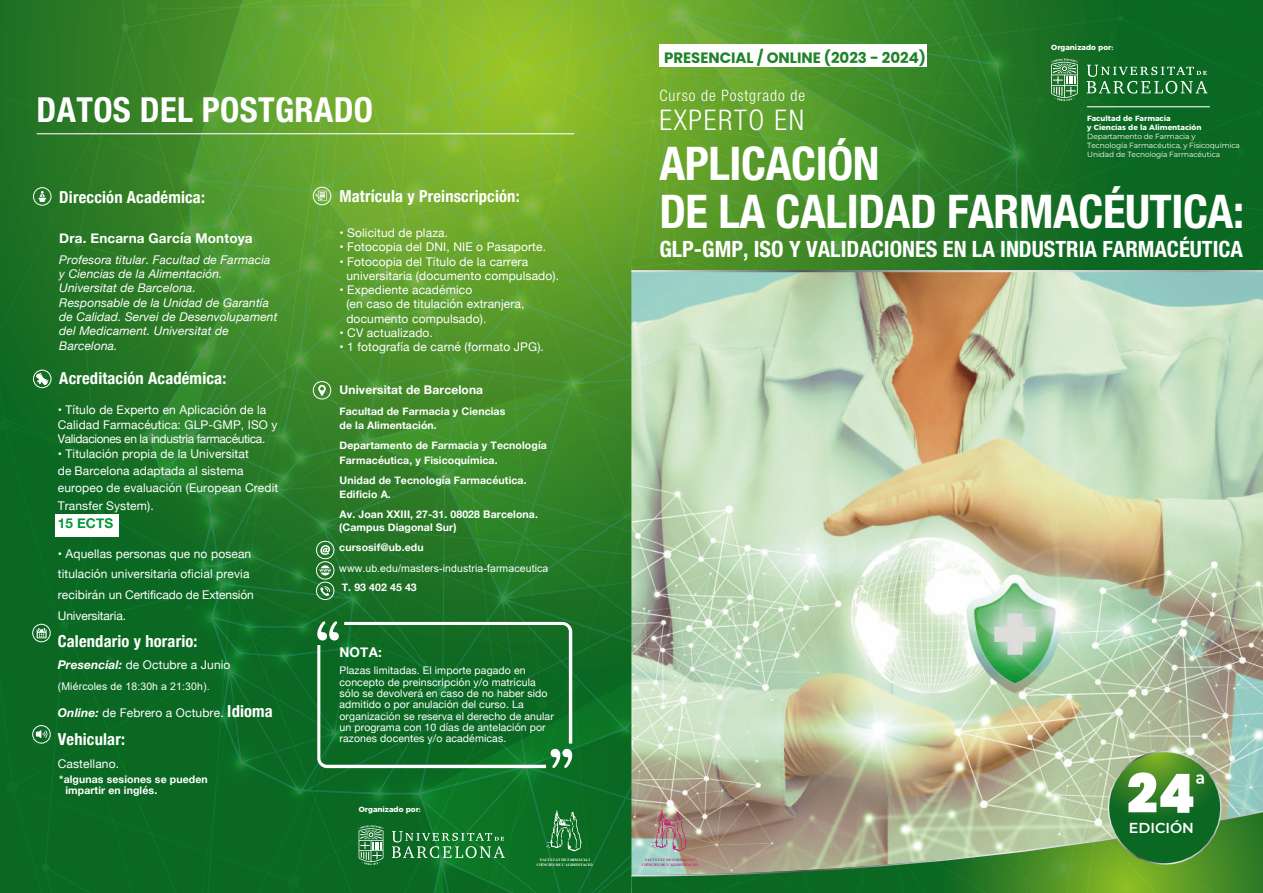
<style>
.page{position:relative;width:1263px;height:893px;background:#fff}
.page>*{position:absolute;margin:0;border:0;box-sizing:border-box;transform-origin:0 0}
.t1{font:900 54px "Poppins";color:#fff}
.t2{font:700 condensed 46.5px/47.2px "Helvetica Neue LT Std";letter-spacing:-.01em;color:#fff}
.t3{font:700 condensed 34.5px "Helvetica Neue LT Std";letter-spacing:.01em;color:#fff}
.t4{font:300 condensed 28.5px "Helvetica Neue LT Std";letter-spacing:.06em;color:#fff}
.t5{font:700 condensed 22.5px "Helvetica Neue LT Std";color:#fff}
.t6{font:700 condensed 16.5px "Helvetica Neue";letter-spacing:.01em;color:#fff}
.t7{font:300 condensed 15.75px "Helvetica Neue LT Std";letter-spacing:.06em;color:#fff}
.t8{font:700 15px "Poppins";color:#208329}
.t9{font:600 14.4px "Montserrat";color:#fff}
.t10{font:700 13.5px "Helvetica Neue";letter-spacing:.01em;color:#fff}
.t11{font:700 13.5px "Helvetica Neue";letter-spacing:.01em;color:#00983a}
.t12{font:12px/14.2px "Helvetica Neue";letter-spacing:.01em;color:#fff}
.t13{font:italic 12px/14.2px "Helvetica Neue";letter-spacing:.01em;color:#fff}
.t14{font:700 12px "Helvetica Neue";letter-spacing:.01em;color:#fff}
.t15{font:700 10.5px/14.2px "Helvetica Neue";letter-spacing:.01em;color:#fff}
.t16{font:10.5px/11.2px "Helvetica Neue";letter-spacing:.01em;color:#fff}
.t17{font:10.5px "Arial";letter-spacing:.01em;color:#fff}
.t18{font:10.5px "Arial";letter-spacing:.01em;color:#fff}
.t19{font:7.5px/9px "Montserrat";letter-spacing:-.015em;color:#fff}
.t20{font:700 7.5px/9px "Montserrat";color:#fff}
.t21{font:700 3.6px/4.7px "Times";letter-spacing:.01em;color:#fff;text-align:center}
.t22{font:700 3.6px/4.7px "Times";letter-spacing:.01em;color:#c32276;text-align:center}
.s1{font-weight:700;font-style:italic}
.s2{font-weight:700;font-stretch:condensed;font-size:16.5px}
.s3{font-style:inherit}
</style>
<div class="page">
<svg style="left:0;top:0;width:42px;height:893px;background:#126b22"></svg>
<svg style="left:42px;top:0;width:93px;height:893px;background:#196f23"></svg>
<svg style="left:102px;top:651px;width:15px;height:15px"></svg>
<div style="left:116px;top:403px;width:66px;height:67px;background:#196e23;border-radius:50%"></div>
<div style="left:130px;top:443px;width:66px;height:67px;background:#166c23;border-radius:50%"></div>
<hr style="left:37px;top:133px;width:537px;height:1px;background:#fff">
<img style="left:135px;top:0;width:1128px;height:893px">
<div style="left:55px;top:514px;width:64px;height:23px;background:#fff"></div>
<svg style="left:38px;top:191px;width:8px;height:11px"></svg>
<div style="left:33px;top:187px;width:18px;height:18px;border:1px solid #fff;border-radius:50%"></div>
<div style="left:33px;top:370px;width:18px;height:18px;border:1px solid #fff;border-radius:50%"></div>
<svg style="left:36px;top:373px;width:12px;height:12px"></svg>
<div style="left:33px;top:624px;width:17px;height:18px;border:1px solid #fff;border-radius:50%"></div>
<svg style="left:37px;top:628px;width:10px;height:10px"></svg>
<svg style="left:27px;top:724px;width:29px;height:29px"></svg>
<h3 class="t3" style="left:37px;top:89px;width:338px">DATOS DEL POSTGRADO</h3>
<h3 class="t6" style="left:59px;top:183px;width:147px">Dirección Académica:</h3>
<p class="t10" style="left:59px;top:228px;width:195px">Dra. Encarna García Montoya</p>
<p class="t13" style="left:59px;top:253px;width:220px">Profesora titular. Facultad de Farmacia y Ciencias de la Alimentación.<br>Universitat de Barcelona.<br>Responsable de la Unidad de Garantía de Calidad. Servei de Desenvolupament del Medicament. Universitat de<br>Barcelona.</p>
<h3 class="t6" style="left:59px;top:365px;width:168px">Acreditación Académica:</h3>
<p class="t12" style="left:58px;top:404px;width:221px">• Título de Experto en Aplicación de la<br>Calidad Farmacéutica: GLP-GMP, ISO y<br>Validaciones en la industria farmacéutica.</p>
<p class="t12" style="left:58px;top:446px;width:192px;line-height:16.5px">• Titulación propia de la Universitat de Barcelona adaptada al sistema</p>
<p class="t12" style="left:58px;top:480px;width:222px;line-height:17.2px">europeo de evaluación (European Credit<br>Transfer System).</p>
<p class="t11" style="left:58px;top:513px;width:57px">15 ECTS</p>
<p class="t12" style="left:58px;top:544px;width:198px;line-height:20.9px">• Aquellas personas que no posean titulación universitaria oficial previa recibirán un Certificado de Extensión<br>Universitaria.</p>
<h3 class="t6" style="left:58px;top:627px;width:141px">Calendario y horario:</h3>
<p class="t12" style="left:58px;top:658px;width:174px"><span class="s1">Presencial:</span> de Octubre a Junio</p>
<p class="t18" style="left:58px;top:679px;width:153px">(Miércoles de 18:30h a 21:30h).</p>
<p class="t12" style="left:58px;top:706px;width:217px"><span class="s1">Online:</span> de Febrero a Octubre. <span class="s2">Idioma</span></p>
<h3 class="t6" style="left:58px;top:726px;width:69px">Vehicular:</h3>
<p class="t12" style="left:58px;top:757px;width:63px">Castellano.</p>
<p class="t15" style="left:65px;top:774px;width:144px;line-height:11.2px;text-indent:-6px">*algunas sesiones se pueden impartir en inglés.</p>
<h3 class="t6" style="left:339px;top:183px;width:182px">Matrícula y Preinscripción:</h3>
<p class="t12" style="left:339px;top:226px;width:110px">• Solicitud de plaza.</p>
<p class="t12" style="left:339px;top:241px;width:208px">• Fotocopia del DNI, NIE o Pasaporte.</p>
<p class="t12" style="left:346px;top:255px;width:214px;text-indent:-7px">• Fotocopia del Título de la carrera universitaria (documento compulsado).</p>
<p class="t12" style="left:346px;top:283px;width:179px;text-indent:-7px">• Expediente académico<br>(en caso de titulación extranjera, documento compulsado).</p>
<p class="t12" style="left:339px;top:326px;width:95px">• CV actualizado.</p>
<p class="t12" style="left:339px;top:341px;width:206px">• 1 fotografía de carné (formato JPG).</p>
<p class="t14" style="left:339px;top:381px;width:145px">Universitat de Barcelona</p>
<p class="t15" style="left:339px;top:404px;width:167px">Facultad de Farmacia y Ciencias de la Alimentación.</p>
<p class="t15" style="left:339px;top:439px;width:209px">Departamento de Farmacia y Tecnología<br>Farmacéutica, y Fisicoquímica.</p>
<p class="t15" style="left:339px;top:473px;width:189px">Unidad de Tecnología Farmacéutica.<br>Edificio A.</p>
<p class="t15" style="left:339px;top:509px;width:200px;line-height:12px">Av. Joan XXIII, 27-31. 08028 Barcelona. (Campus Diagonal Sur)</p>
<p class="t15" style="left:339px;top:540px;width:86px">cursosif@ub.edu</p>
<p class="t17" style="left:339px;top:561px;width:211px">www.ub.edu/masters-industria-farmaceutica</p>
<p class="t15" style="left:342px;top:581px;width:77px">T. 93 402 45 43</p>
<p class="t10" style="left:339px;top:641px;width:44px">NOTA:</p>
<p class="t16" style="left:339px;top:665px;width:216px">Plazas limitadas. El importe pagado en concepto de preinscripción y/o matrícula sólo se devolverá en caso de no haber sido admitido o por anulación del curso. La organización se reserva el derecho de anular un programa con 10 días de antelación por razones docentes y/o académicas.</p>
<p class="t20" style="left:359px;top:805px;width:63px">Organizado por:</p>
<p class="t8" style="left:664px;top:50px;width:263px">PRESENCIAL / ONLINE (202<span class="s3">3</span> - 202<span class="s3">4</span>)</p>
<p class="t20" style="left:1051px;top:43px;width:63px">Organizado por:</p>
<h3 class="t7" style="left:659px;top:86px;width:147px">Curso de Postgrado de</h3>
<h3 class="t4" style="left:659px;top:104px;width:146px">EXPERTO EN</h3>
<h2 class="t2" style="left:659px;top:140px;width:586px">APLICACIÓN<br>DE LA CALIDAD FARMACÉUTICA:</h2>
<h3 class="t5" style="left:659px;top:235px;width:585px">GLP-GMP, ISO Y VALIDACIONES EN LA INDUSTRIA FARMACÉUTICA</h3>
<p class="t20" style="left:1087px;top:113px;width:116px">Facultad de Farmacia<br>y Ciencias de la Alimentación</p>
<p class="t19" style="left:1087px;top:131px;width:154px">Departamento de Farmacia y<br>Tecnología Farmacéutica, y Fisicoquímica<br>Unidad de Tecnología Farmacéutica</p>
<h1 class="t1" style="left:1127px;top:763px;width:80px">24<sup>ª</sup></h1>
<p class="t9" style="left:1129px;top:817px;width:67px">EDICIÓN</p>
<p class="t21" style="left:537px;top:857px;width:58px">FACULTAT DE FARMÀCIA I<br>CIÈNCIES DE L’ALIMENTACIÓ.</p>
<p class="t22" style="left:642px;top:857px;width:58px">FACULTAT DE FARMÀCIA I<br>CIÈNCIES DE L’ALIMENTACIÓ.</p>
</div>
